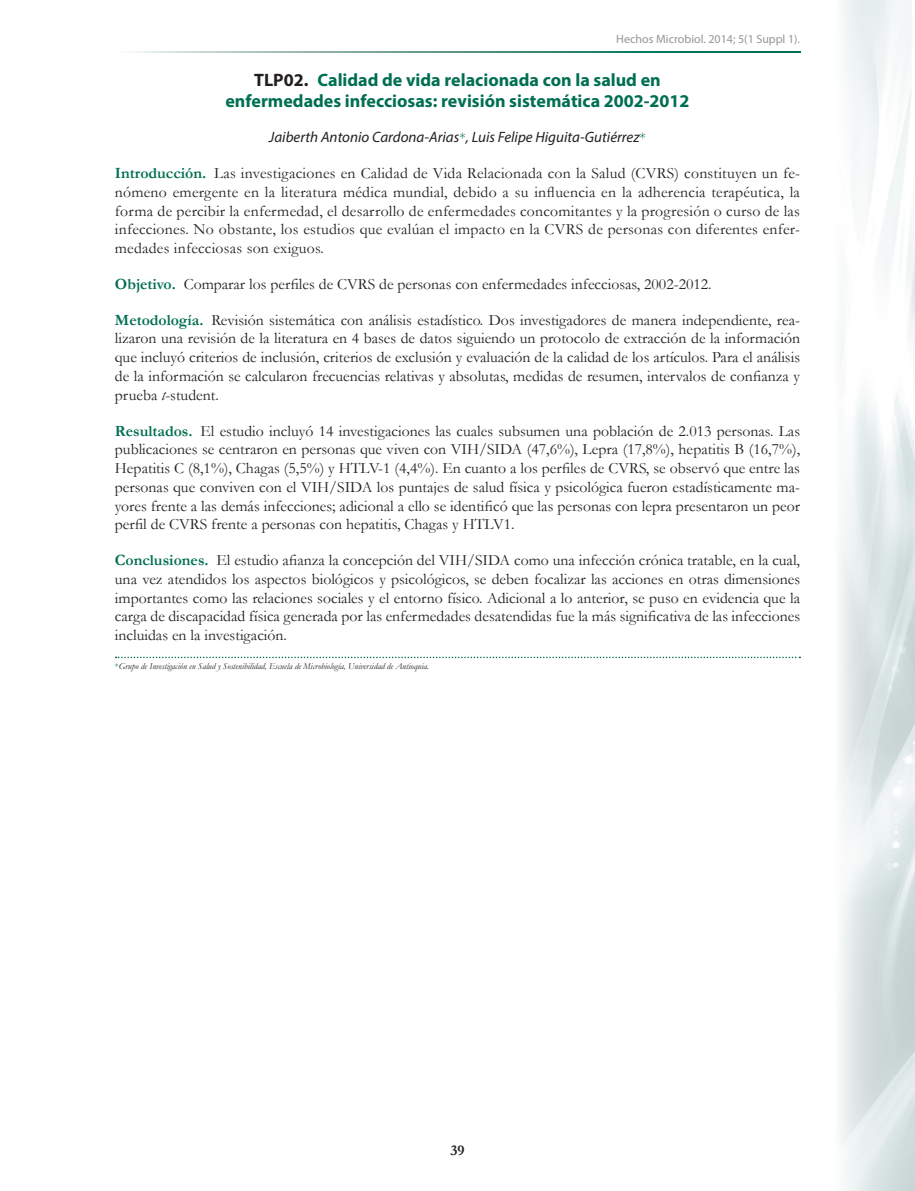
<style>
.page{position:relative;width:915px;height:1191px;background:#fff}
.page>*{position:absolute;margin:0;border:0;box-sizing:border-box;transform-origin:0 0}
.t1{font:700 18px/21.6px "Myriad Pro";color:#006f51;text-align:center}
.t2{font:15.75px/18.8px "Garamond";color:#231f20;text-align:justify}
.t3{font:italic 15px "Myriad Pro";color:#231f20}
.t4{font:700 15px "Garamond";color:#231f20}
.t5{font:12px "Myriad Pro";color:#939598}
.t6{font:italic 9px "Garamond";color:#231f20}
.s1{color:#231f20}
.s2{font-family:"Garamond";font-style:normal;color:#006f51}
.s3{font-weight:700;color:#006f51}
.s4{font-style:italic}
.s5{font-style:normal;color:#006f51}
</style>
<div class="page">
<svg style="left:132px;top:51px;width:667px;height:2px"></svg>
<img style="left:840px;top:0;width:74px;height:1191px">
<svg style="left:116px;top:656px;width:684px;height:2px"></svg>
<p class="t5" style="left:616px;top:31px;width:185px">Hechos Microbiol. 2014; 5(1 Suppl 1).</p>
<p class="t1" style="left:225px;top:68px;width:465px"><span class="s1">TLP02.</span> Calidad de vida relacionada con la salud en enfermedades infecciosas: revisión sistemática 2002-2012</p>
<p class="t3" style="left:269px;top:128px;width:378px">Jaiberth Antonio Cardona-Arias<span class="s2">*</span>, Luis Felipe Higuita-Gutiérrez<span class="s2">*</span></p>
<p class="t2" style="left:115px;top:163px;width:686px"><span class="s3">Introducción.</span> Las investigaciones en Calidad de Vida Relacionada con la Salud (CVRS) constituyen un fe&shy;nómeno emergente en la literatura médica mundial, debido a su influencia en la adherencia terapéutica, la forma de percibir la enfermedad, el desarrollo de enfermedades concomitantes y la progresión o curso de las infecciones. No obstante, los estudios que evalúan el impacto en la CVRS de personas con diferentes enfer&shy;medades infecciosas son exiguos.</p>
<p class="t2" style="left:115px;top:274px;width:598px"><span class="s3">Objetivo.</span> Comparar los perfiles de CVRS de personas con enfermedades infecciosas, 2002-2012.</p>
<p class="t2" style="left:115px;top:310px;width:686px"><span class="s3">Metodología.</span> Revisión sistemática con análisis estadístico. Dos investigadores de manera independiente, rea&shy;lizaron una revisión de la literatura en 4 bases de datos siguiendo un protocolo de extracción de la información que incluyó criterios de inclusión, criterios de exclusión y evaluación de la calidad de los artículos. Para el análisis de la información se calcularon frecuencias relativas y absolutas, medidas de resumen, intervalos de confianza y prueba <span class="s4">t</span>-student.</p>
<p class="t2" style="left:115px;top:421px;width:686px"><span class="s3">Resultados.</span> El estudio incluyó 14 investigaciones las cuales subsumen una población de 2.013 personas. Las publicaciones se centraron en personas que viven con VIH/SIDA (47,6%), Lepra (17,8%), hepatitis B (16,7%), Hepatitis C (8,1%), Chagas (5,5%) y HTLV-1 (4,4%). En cuanto a los perfiles de CVRS, se observó que entre las personas que conviven con el VIH/SIDA los puntajes de salud física y psicológica fueron estadísticamente ma&shy;yores frente a las demás infecciones; adicional a ello se identificó que las personas con lepra presentaron un peor perfil de CVRS frente a personas con hepatitis, Chagas y HTLV1.</p>
<p class="t2" style="left:115px;top:550px;width:686px"><span class="s3">Conclusiones.</span> El estudio afianza la concepción del VIH/SIDA como una infección crónica tratable, en la cual, una vez atendidos los aspectos biológicos y psicológicos, se deben focalizar las acciones en otras dimensiones importantes como las relaciones sociales y el entorno físico. Adicional a lo anterior, se puso en evidencia que la carga de discapacidad física generada por las enfermedades desatendidas fue la más significativa de las infecciones incluidas en la investigación.</p>
<p class="t6" style="left:115px;top:659px;width:315px"><span class="s5">*</span>Grupo de Investigación en Salud y Sostenibilidad, Escuela de Microbiología, Universidad de Antioquia.</p>
<p class="t4" style="left:450px;top:1140px;width:16px">39</p>
</div>
